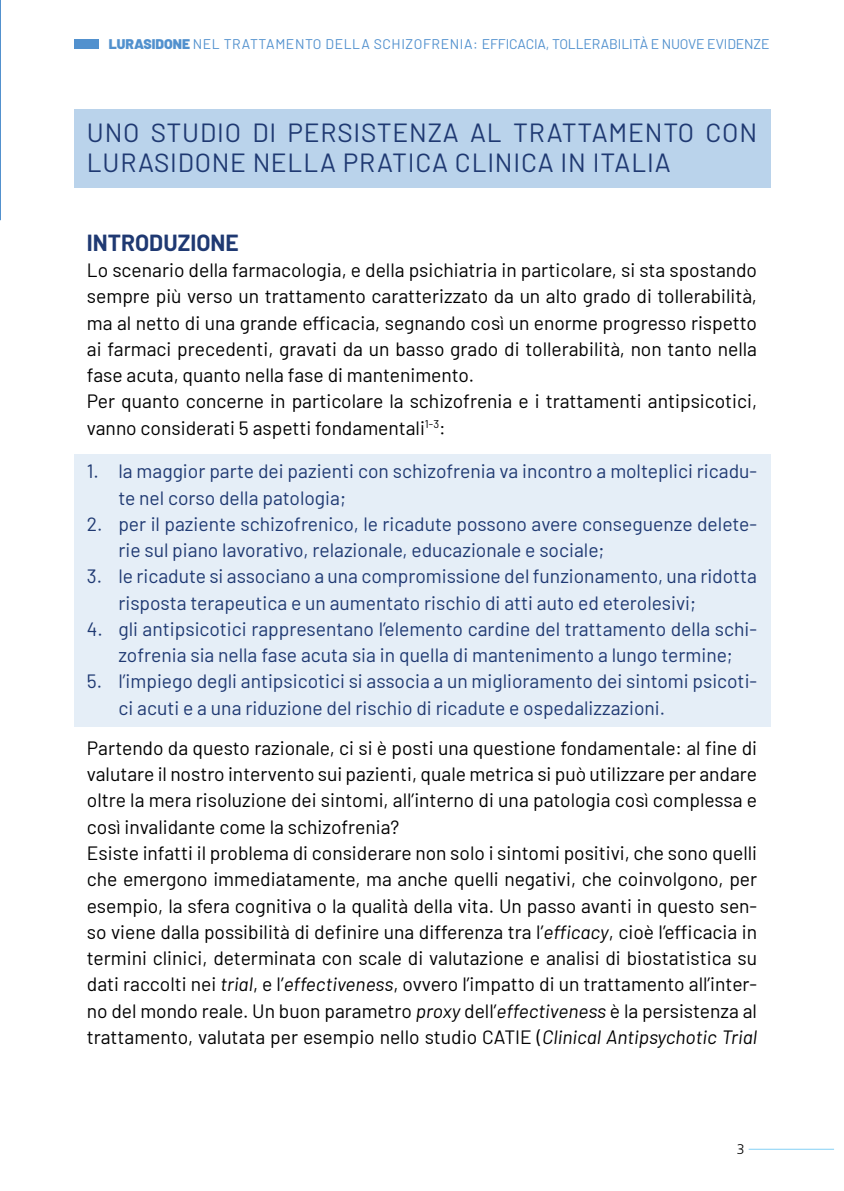
<style>
.page{position:relative;width:844px;height:1191px;background:#fff}
.page>*{position:absolute;margin:0;border:0;box-sizing:border-box;transform-origin:0 0}
.t1{font:26.25px/29.9px "Barlow";letter-spacing:.03em;color:#1f3972}
.t2{font:700 22.75px "Barlow";color:#1f3972}
.t3{font:19.25px/26.2px "Barlow";color:#000;text-align:justify}
.t4{font:19.25px/26.2px "Barlow";color:#1f3972}
.t5{font:14px "Barlow";letter-spacing:-.01em;color:#5291ce}
.t6{font:300 14px "Frutiger LT Std";color:#000}
.s1{font-weight:900}
.s2{font-style:italic}
</style>
<div class="page">
<hr style="left:748px;top:1148px;width:85px;height:1px;background:#83d0f5">
<div style="left:74px;top:39px;width:25px;height:10px;background:#5291ce"></div>
<svg style="left:0;top:0;width:1px;height:90px"></svg>
<hr style="left:0;top:90px;width:1px;height:1101px;background:#5291ce">
<div style="left:74px;top:454px;width:696px;height:273px;background:#e5eef7"></div>
<div style="left:74px;top:109px;width:696px;height:78px;background:#bad3eb"></div>
<p class="t5" style="left:109px;top:34px;width:662px"><span class="s1">LURASIDONE</span> NEL TRATTAMENTO DELLA SCHIZOFRENIA: EFFICACIA, TOLLERABILITÀ E NUOVE EVIDENZE</p>
<p class="t1" style="left:87px;top:116px;width:671px">UNO STUDIO DI PERSISTENZA AL TRATTAMENTO CON<br>LURASIDONE NELLA PRATICA CLINICA IN ITALIA</p>
<p class="t2" style="left:87px;top:228px;width:153px">INTRODUZIONE</p>
<p class="t3" style="left:87px;top:255px;width:671px">Lo scenario della farmacologia, e della psichiatria in particolare, si sta spostando sempre più verso un trattamento caratterizzato da un alto grado di tollerabilità, ma al netto di una grande efficacia, segnando così un enorme progresso rispetto ai farmaci precedenti, gravati da un basso grado di tollerabilità, non tanto nella fase acuta, quanto nella fase di mantenimento.</p>
<p class="t3" style="left:87px;top:387px;width:671px">Per quanto concerne in particolare la schizofrenia e i trattamenti antipsicotici, vanno considerati 5 aspetti fondamentali<sup>1-3</sup>:</p>
<p class="t4" style="left:118px;top:457px;width:640px;text-indent:-32px">1. la maggior parte dei pazienti con schizofrenia va incontro a molteplici ricadu&shy;te nel corso della patologia;</p>
<p class="t4" style="left:118px;top:509px;width:640px;text-indent:-32px">2. per il paziente schizofrenico, le ricadute possono avere conseguenze delete&shy;rie sul piano lavorativo, relazionale, educazionale e sociale;</p>
<p class="t4" style="left:118px;top:562px;width:640px;text-indent:-32px">3. le ricadute si associano a una compromissione del funzionamento, una ridotta risposta terapeutica e un aumentato rischio di atti auto ed eterolesivi;</p>
<p class="t4" style="left:87px;top:614px;width:671px;text-align:center">4. gli antipsicotici rappresentano l’elemento cardine del trattamento della schi&shy;zofrenia sia nella fase acuta sia in quella di mantenimento a lungo termine;</p>
<p class="t4" style="left:118px;top:667px;width:640px;text-indent:-32px">5. l’impiego degli antipsicotici si associa a un miglioramento dei sintomi psicoti&shy;ci acuti e a una riduzione del rischio di ricadute e ospedalizzazioni.</p>
<p class="t3" style="left:87px;top:733px;width:671px">Partendo da questo razionale, ci si è posti una questione fondamentale: al fine di valutare il nostro intervento sui pazienti, quale metrica si può utilizzare per andare oltre la mera risoluzione dei sintomi, all’interno di una patologia così complessa e così invalidante come la schizofrenia?</p>
<p class="t3" style="left:87px;top:838px;width:671px">Esiste infatti il problema di considerare non solo i sintomi positivi, che sono quelli che emergono immediatamente, ma anche quelli negativi, che coinvolgono, per esempio, la sfera cognitiva o la qualità della vita. Un passo avanti in questo sen&shy;so viene dalla possibilità di definire una differenza tra l’<span class="s2">efficacy</span>, cioè l’efficacia in termini clinici, determinata con scale di valutazione e analisi di biostatistica su dati raccolti nei <span class="s2">trial</span>, e l’<span class="s2">effectiveness</span>, ovvero l’impatto di un trattamento all’inter&shy;no del mondo reale. Un buon parametro <span class="s2">proxy</span> dell’<span class="s2">effectiveness</span> è la persistenza al trattamento, valutata per esempio nello studio CATIE (<span class="s2">Clinical Antipsychotic Trial</span></p>
<p class="t6" style="left:736px;top:1141px;width:9px">3</p>
</div>
